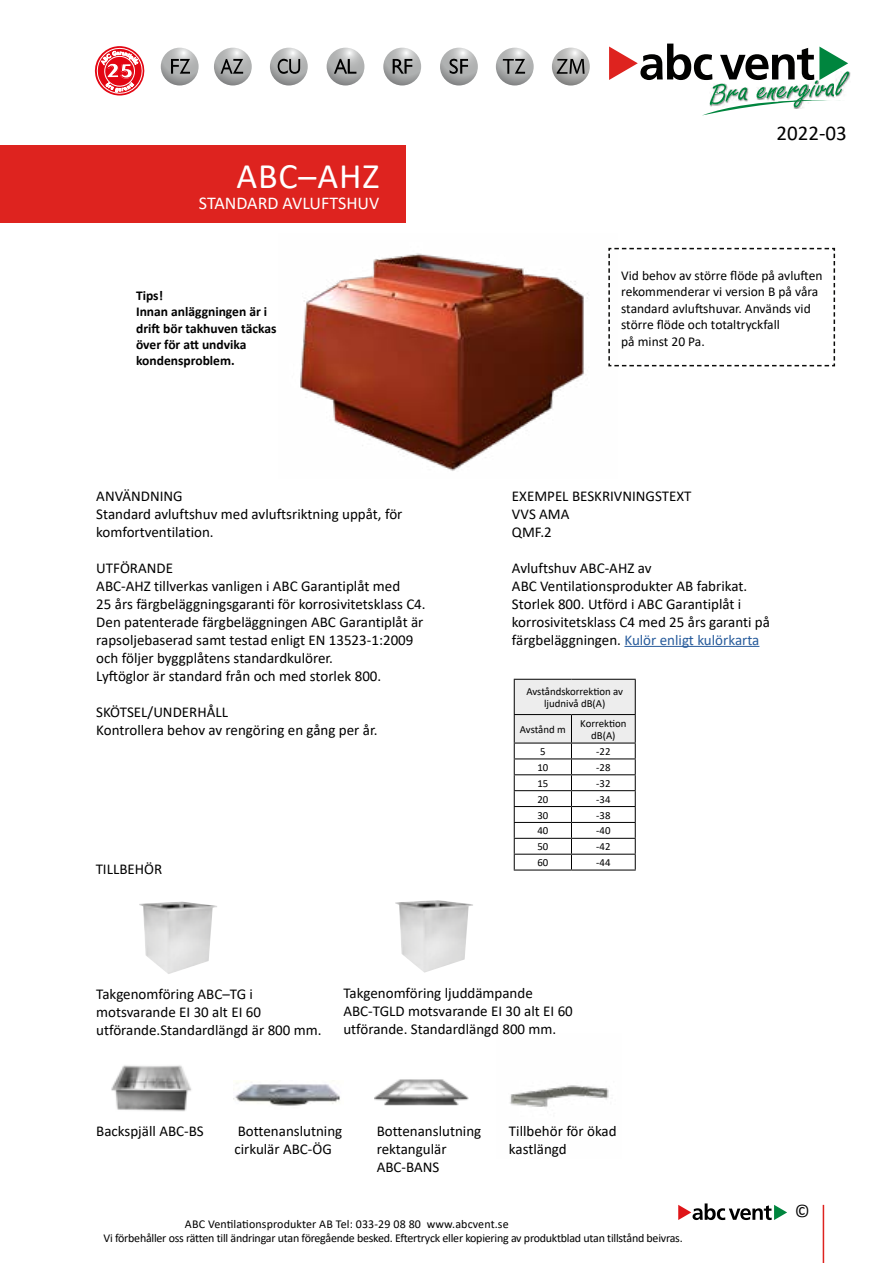
<style>
.page{position:relative;width:893px;height:1263px;background:#fff}
.page>*{position:absolute;margin:0;border:0;box-sizing:border-box;transform-origin:0 0}
.t1{font:36px "Calibri";letter-spacing:.025em;color:#fff}
.t2{font:21px "Calibri";color:#000}
.t3{font:800 19.5px "Cosmos";color:#fff}
.t4{font:18px "Calibri";color:#fff}
.t5{font:18px "Calibri";color:#000}
.t6{font:15px/18px "Calibri";color:#000}
.t7{font:13.5px/16.5px "Calibri";color:#000}
.t8{font:700 13.5px/16.2px "Calibri";color:#000}
.t9{font:12px "Calibri";letter-spacing:-.02em;color:#000}
.t10{font:12px "Calibri";letter-spacing:.01em;color:#000}
.t11{font:10.8px/12.6px "Calibri";color:#000;text-align:center}
.s1{color:#275b9b}
</style>
<div class="page">
<hr style="left:823px;top:1205px;width:1px;height:58px;background:#de231f">
<svg style="left:678px;top:1203px;width:109px;height:17px"></svg>
<hr style="left:624px;top:646px;width:135px;height:1px;background:#275b9b">
<div style="left:0;top:146px;width:406px;height:77px;background:#de231f"></div>
<svg style="left:514px;top:679px;width:122px;height:190px"></svg>
<hr style="left:514px;top:869px;width:57px;height:1px;background:#000">
<hr style="left:571px;top:869px;width:65px;height:1px;background:#000">
<img style="left:111px;top:1065px;width:81px;height:47px">
<img style="left:139px;top:902px;width:78px;height:72px">
<img style="left:234px;top:1082px;width:106px;height:24px">
<img style="left:375px;top:1079px;width:93px;height:27px">
<img style="left:300px;top:253px;width:288px;height:218px">
<svg style="left:608px;top:247px;width:228px;height:120px"></svg>
<img style="left:395px;top:900px;width:78px;height:73px">
<img style="left:509px;top:1085px;width:100px;height:22px">
<svg style="left:609px;top:44px;width:240px;height:71px"></svg>
<svg style="left:161px;top:48px;width:38px;height:37px"></svg>
<svg style="left:171px;top:59px;width:19px;height:15px"></svg>
<svg style="left:214px;top:48px;width:38px;height:37px"></svg>
<svg style="left:221px;top:59px;width:22px;height:15px"></svg>
<svg style="left:270px;top:48px;width:38px;height:37px"></svg>
<svg style="left:278px;top:59px;width:22px;height:15px"></svg>
<svg style="left:327px;top:48px;width:37px;height:37px"></svg>
<svg style="left:334px;top:59px;width:22px;height:15px"></svg>
<svg style="left:383px;top:48px;width:38px;height:37px"></svg>
<svg style="left:393px;top:59px;width:19px;height:15px"></svg>
<svg style="left:440px;top:48px;width:38px;height:37px"></svg>
<svg style="left:450px;top:59px;width:18px;height:15px"></svg>
<svg style="left:496px;top:48px;width:38px;height:37px"></svg>
<svg style="left:503px;top:59px;width:22px;height:15px"></svg>
<svg style="left:552px;top:48px;width:38px;height:38px"></svg>
<svg style="left:557px;top:59px;width:28px;height:15px"></svg>
<svg style="left:94px;top:46px;width:51px;height:50px"></svg>
<h3 class="t3" style="left:106px;top:59px;width:29px">25</h3>
<h1 class="t1" style="left:236px;top:151px;width:145px">ABC–AHZ</h1>
<p class="t4" style="left:199px;top:190px;width:182px">STANDARD AVLUFTSHUV</p>
<p class="t8" style="left:136px;top:287px;width:142px">Tips!<br>Innan anläggningen är i drift bör takhuven täckas över för att undvika kondensproblem.</p>
<p class="t6" style="left:96px;top:486px;width:308px">ANVÄNDNING<br>Standard avluftshuv med avluftsriktning uppåt, för komfortventilation.</p>
<p class="t6" style="left:96px;top:558px;width:331px">UTFÖRANDE<br>ABC-AHZ tillverkas vanligen i ABC Garantiplåt med<br>25 års färgbeläggningsgaranti för korrosivitetsklass C4.<br>Den patenterade färgbeläggningen ABC Garantiplåt är rapsoljebaserad samt testad enligt EN 13523-1:2009 och följer byggplåtens standardkulörer.<br>Lyftöglor är standard från och med storlek 800.</p>
<p class="t6" style="left:96px;top:702px;width:283px">SKÖTSEL/UNDERHÅLL<br>Kontrollera behov av rengöring en gång per år.</p>
<p class="t6" style="left:96px;top:860px;width:68px">TILLBEHÖR</p>
<h2 class="t2" style="left:776px;top:118px;width:72px">2022-03</h2>
<p class="t7" style="left:621px;top:267px;width:203px">Vid behov av större flöde på avluften rekommenderar vi version B på våra standard avluftshuvar. Används vid större flöde och totaltryckfall<br>på minst 20 Pa.</p>
<p class="t6" style="left:512px;top:486px;width:181px">EXEMPEL BESKRIVNINGSTEXT<br>VVS AMA<br>QMF.2</p>
<p class="t6" style="left:512px;top:558px;width:260px">Avluftshuv ABC-AHZ av<br>ABC Ventilationsprodukter AB fabrikat.<br>Storlek 800. Utförd i ABC Garantiplåt i korrosivitetsklass C4 med 25 års garanti på färgbeläggningen. <span class="s1">Kulör enligt kulörkarta</span></p>
<p class="t11" style="left:526px;top:684px;width:98px">Avståndskorrektion av ljudnivå dB(A)</p>
<p class="t11" style="left:520px;top:723px;width:48px">Avstånd m</p>
<p class="t11" style="left:580px;top:716px;width:48px">Korrektion dB(A)</p>
<p class="t11" style="left:540px;top:745px;width:7px">5</p>
<p class="t11" style="left:596px;top:745px;width:16px">-22</p>
<p class="t11" style="left:537px;top:761px;width:12px">10</p>
<p class="t11" style="left:596px;top:761px;width:16px">-28</p>
<p class="t11" style="left:537px;top:777px;width:12px">15</p>
<p class="t11" style="left:596px;top:777px;width:16px">-32</p>
<p class="t11" style="left:537px;top:792px;width:12px">20</p>
<p class="t11" style="left:596px;top:792px;width:16px">-34</p>
<p class="t11" style="left:537px;top:808px;width:12px">30</p>
<p class="t11" style="left:596px;top:808px;width:16px">-38</p>
<p class="t11" style="left:537px;top:824px;width:12px">40</p>
<p class="t11" style="left:596px;top:824px;width:16px">-40</p>
<p class="t11" style="left:537px;top:840px;width:12px">50</p>
<p class="t11" style="left:596px;top:840px;width:16px">-42</p>
<p class="t11" style="left:537px;top:856px;width:12px">60</p>
<p class="t11" style="left:596px;top:856px;width:16px">-44</p>
<p class="t6" style="left:96px;top:985px;width:227px">Takgenomföring ABC–TG i motsvarande EI 30 alt EI 60 utförande.Standardlängd är 800 mm.</p>
<p class="t6" style="left:343px;top:983px;width:231px">Takgenomföring ljuddämpande<br>ABC-TGLD motsvarande EI 30 alt EI 60 utförande. Standardlängd 800 mm.</p>
<p class="t6" style="left:96px;top:1121px;width:109px">Backspjäll ABC-BS</p>
<p class="t6" style="left:234px;top:1121px;width:109px">Bottenanslutning cirkulär ABC-ÖG</p>
<p class="t6" style="left:377px;top:1121px;width:106px">Bottenanslutning rektangulär<br>ABC-BANS</p>
<p class="t6" style="left:509px;top:1121px;width:109px">Tillbehör för ökad kastlängd</p>
<p class="t10" style="left:185px;top:1215px;width:325px">ABC Ventilationsprodukter AB Tel: 033-29 08 80 www.abcvent.se</p>
<p class="t9" style="left:103px;top:1229px;width:581px">Vi förbehåller oss rätten till ändringar utan föregående besked. Eftertryck eller kopiering av produktblad utan tillstånd beivras.</p>
<p class="t5" style="left:795px;top:1198px;width:17px">©</p>
</div>
